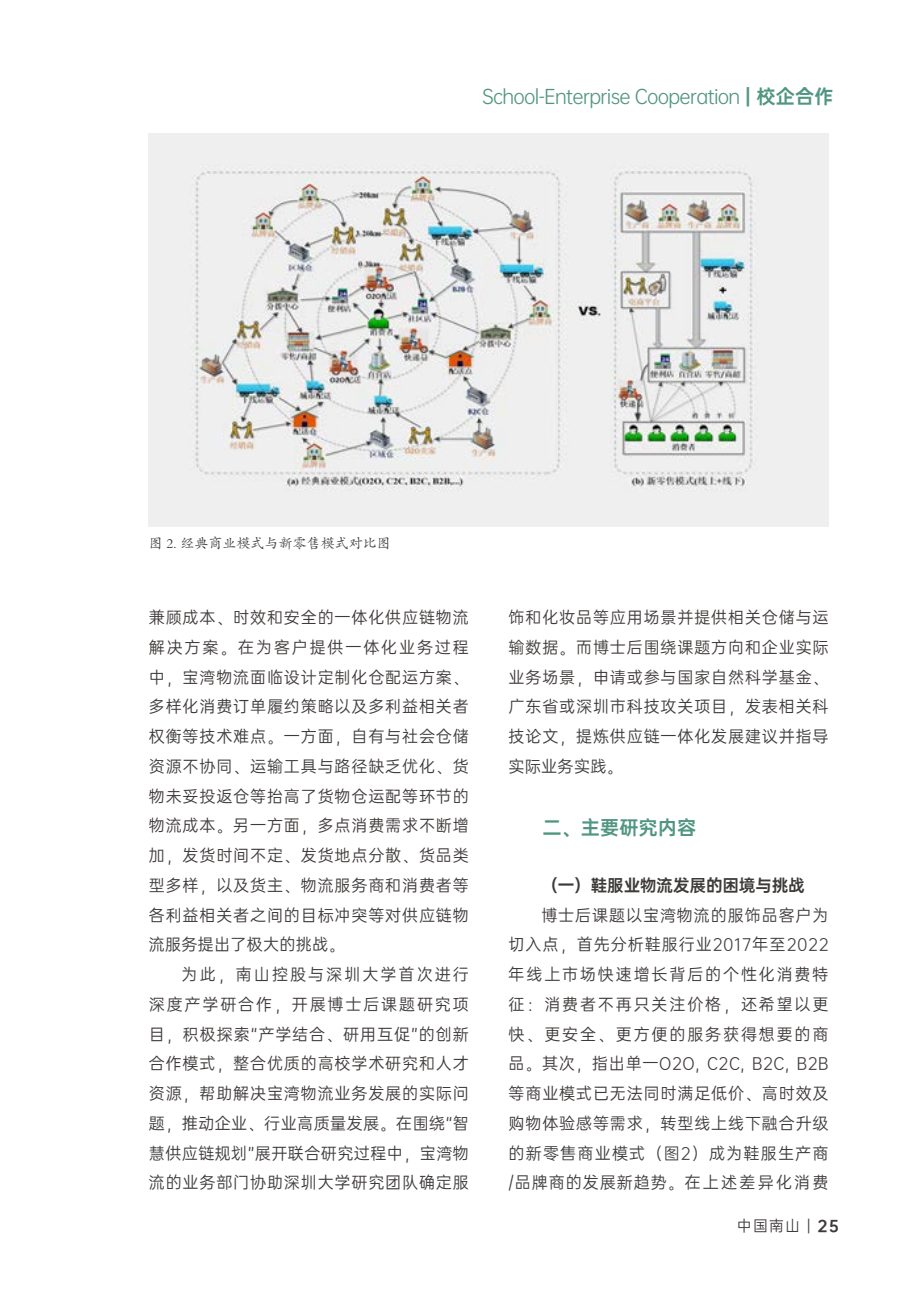
<style>
.page{position:relative;width:918px;height:1290px;background:#fff}
.page>*{position:absolute;margin:0;border:0;box-sizing:border-box;transform-origin:0 0}
.t1{font:19.25px "OPPO Sans R";letter-spacing:-.04em;color:#519682}
.t2{font:19.25px "OPPO Sans B";color:#519682}
.t3{font:16.62px "OPPO Sans B";letter-spacing:-.01em;color:#3e3a39}
.t4{font:16.1px/29.8px "OPPO Sans R";letter-spacing:.05em;color:#3e3a39;text-align:justify}
.t5{font:14.88px "OPPO Sans R";color:#3e3a39}
.t6{font:14px "FZKTK GBK1 0";color:#3e3a39}
.s1{font-family:"OPPO Sans B"}
.s2{font-family:"OPPO Sans H"}
</style>
<div class="page">
<img style="left:149px;top:134px;width:679px;height:392px">
<p class="t1" style="left:482px;top:81px;width:353px">School-Enterprise Cooperation <span class="s1">| 校企合作</span></p>
<p class="t6" style="left:149px;top:536px;width:243px">图 2. 经典商业模式与新零售模式对比图</p>
<p class="t4" style="left:149px;top:602px;width:321px">兼顾成本、时效和安全的一体化供应链物流解决方案。在为客户提供一体化业务过程中，宝湾物流面临设计定制化仓配运方案、多样化消费订单履约策略以及多利益相关者权衡等技术难点。一方面，自有与社会仓储资源不协同、运输工具与路径缺乏优化、货物未妥投返仓等抬高了货物仓运配等环节的物流成本。另一方面，多点消费需求不断增加，发货时间不定、发货地点分散、货品类型多样，以及货主、物流服务商和消费者等各利益相关者之间的目标冲突等对供应链物流服务提出了极大的挑战。</p>
<p class="t4" style="left:149px;top:959px;width:322px;text-indent:33px">为此，南山控股与深圳大学首次进行深度产学研合作，开展博士后课题研究项目，积极探索“产学结合、研用互促”的创新合作模式，整合优质的高校学术研究和人才资源，帮助解决宝湾物流业务发展的实际问题，推动企业、行业高质量发展。在围绕“智慧供应链规划”展开联合研究过程中，宝湾物流的业务部门协助深圳大学研究团队确定服</p>
<p class="t4" style="left:508px;top:602px;width:321px">饰和化妆品等应用场景并提供相关仓储与运输数据。而博士后围绕课题方向和企业实际业务场景，申请或参与国家自然科学基金、广东省或深圳市科技攻关项目，发表相关科技论文，提炼供应链一体化发展建议并指导实际业务实践。</p>
<p class="t2" style="left:542px;top:811px;width:155px">二、主要研究内容</p>
<p class="t3" style="left:541px;top:871px;width:265px">（一）鞋服业物流发展的困境与挑战</p>
<p class="t4" style="left:508px;top:899px;width:322px;text-indent:33px">博士后课题以宝湾物流的服饰品客户为切入点，首先分析鞋服行业2017年至2022年线上市场快速增长背后的个性化消费特征：消费者不再只关注价格，还希望以更快、更安全、更方便的服务获得想要的商品。其次，指出单一O2O, C2C, B2C, B2B等商业模式已无法同时满足低价、高时效及购物体验感等需求，转型线上线下融合升级的新零售商业模式（图2）成为鞋服生产商/品牌商的发展新趋势。在上述差异化消费</p>
<p class="t5" style="left:737px;top:1214px;width:103px">中国南山 | <span class="s2">25</span></p>
</div>
